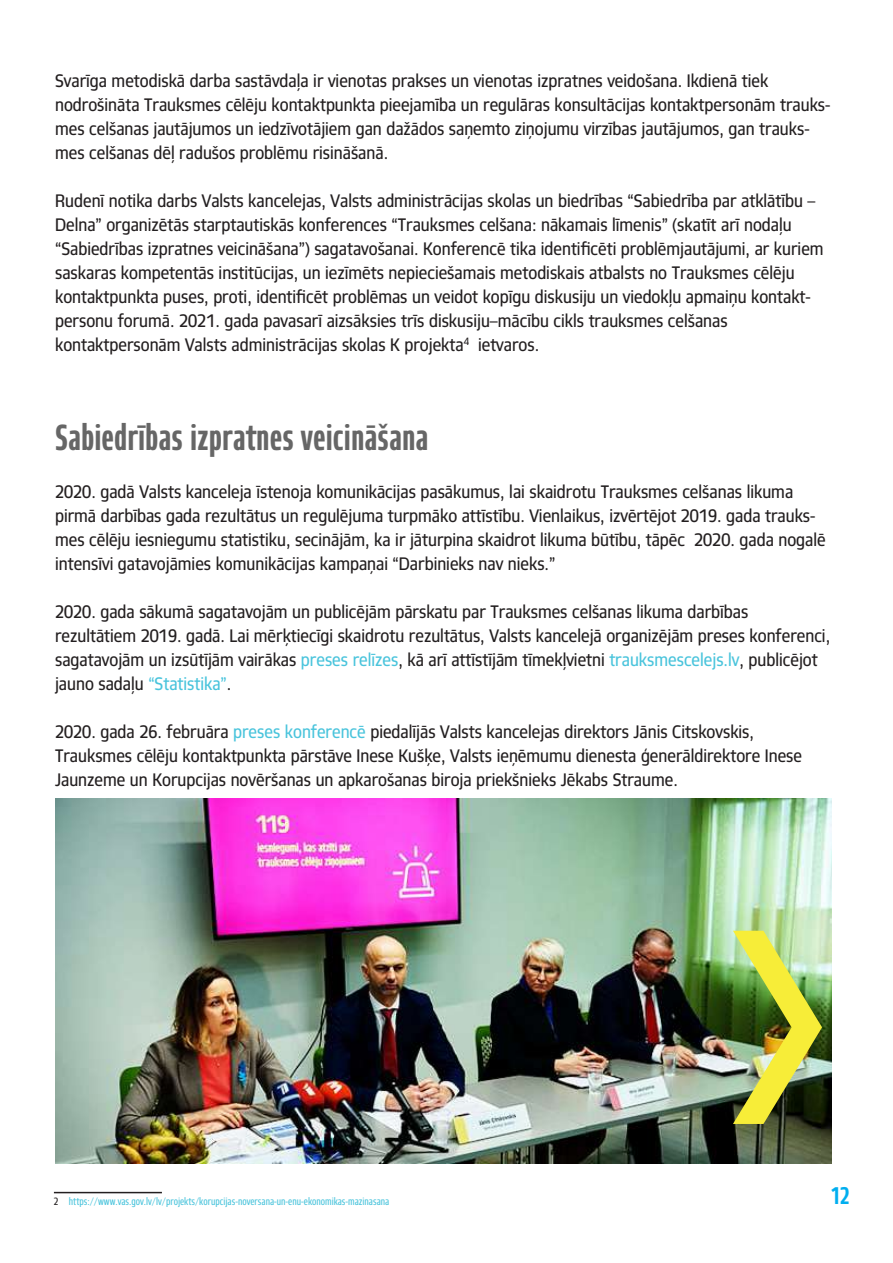
<style>
.page{position:relative;width:893px;height:1263px;background:#fff}
.page>*{position:absolute;margin:0;border:0;box-sizing:border-box;transform-origin:0 0}
.t1{font:700 extra-condensed 36px "Robusta TL Pro";color:#666}
.t2{font:700 extra-condensed 24px "Robusta TL Pro";color:#00aeef}
.t3{font:semi-condensed 18px/24px "Robusta TL Pro";color:#231f20}
.t4{font:condensed 10.5px "Robusta TL Pro";color:#4ac4dc}
.s1{color:#4ac4dc}
.s2{color:#231f20}
</style>
<div class="page">
<img style="left:55px;top:799px;width:777px;height:365px">
<img style="left:733px;top:931px;width:89px;height:193px">
<hr style="left:54px;top:1192px;width:108px;height:1px;background:#231f20">
<p class="t3" style="left:55px;top:68px;width:777px">Svarīga metodiskā darba sastāvdaļa ir vienotas prakses un vienotas izpratnes veidošana. Ikdienā tiek nodrošināta Trauksmes cēlēju kontaktpunkta pieejamība un regulāras konsultācijas kontaktpersonām trauks&shy;mes celšanas jautājumos un iedzīvotājiem gan dažādos saņemto ziņojumu virzības jautājumos, gan trauks&shy;mes celšanas dēļ radušos problēmu risināšanā.</p>
<p class="t3" style="left:55px;top:188px;width:770px">Rudenī notika darbs Valsts kancelejas, Valsts administrācijas skolas un biedrības “Sabiedrība par atklātību – Delna” organizētās starptautiskās konferences “Trauksmes celšana: nākamais līmenis” (skatīt arī nodaļu “Sabiedrības izpratnes veicināšana”) sagatavošanai. Konferencē tika identificēti problēmjautājumi, ar kuriem saskaras kompetentās institūcijas, un iezīmēts nepieciešamais metodiskais atbalsts no Trauksmes cēlēju kontaktpunkta puses, proti, identificēt problēmas un veidot kopīgu diskusiju un viedokļu apmaiņu kontakt&shy;personu forumā. 2021. gada pavasarī aizsāksies trīs diskusiju–mācību cikls trauksmes celšanas kontaktpersonām Valsts administrācijas skolas K projekta<sup>4</sup> ietvaros.</p>
<h1 class="t1" style="left:55px;top:416px;width:375px">Sabiedrības izpratnes veicināšana</h1>
<p class="t3" style="left:55px;top:480px;width:772px">2020. gadā Valsts kanceleja īstenoja komunikācijas pasākumus, lai skaidrotu Trauksmes celšanas likuma pirmā darbības gada rezultātus un regulējuma turpmāko attīstību. Vienlaikus, izvērtējot 2019. gada trauks&shy;mes cēlēju iesniegumu statistiku, secinājām, ka ir jāturpina skaidrot likuma būtību, tāpēc 2020. gada nogalē intensīvi gatavojāmies komunikācijas kampaņai “Darbinieks nav nieks.”</p>
<p class="t3" style="left:55px;top:600px;width:777px">2020. gada sākumā sagatavojām un publicējām pārskatu par Trauksmes celšanas likuma darbības rezultātiem 2019. gadā. Lai mērķtiecīgi skaidrotu rezultātus, Valsts kancelejā organizējām preses konferenci, sagatavojām un izsūtījām vairākas <span class="s1">preses relīzes</span>, kā arī attīstījām tīmekļvietni <span class="s1">trauksmescelejs.lv</span>, publicējot jauno sadaļu <span class="s1">“Statistika”</span>.</p>
<p class="t3" style="left:55px;top:720px;width:748px">2020. gada 26. februāra <span class="s1">preses konferencē</span> piedalījās Valsts kancelejas direktors Jānis Citskovskis,<br>Trauksmes cēlēju kontaktpunkta pārstāve Inese Kušķe, Valsts ieņēmumu dienesta ģenerāldirektore Inese<br>Jaunzeme un Korupcijas novēršanas un apkarošanas biroja priekšnieks Jēkabs Straume.</p>
<p class="t4" style="left:54px;top:1195px;width:337px"><span class="s2">2</span> https://www.vas.gov.lv/lv/projekts/korupcijas-noversana-un-enu-ekonomikas-mazinasana</p>
<h2 class="t2" style="left:831px;top:1182px;width:20px">12</h2>
</div>
